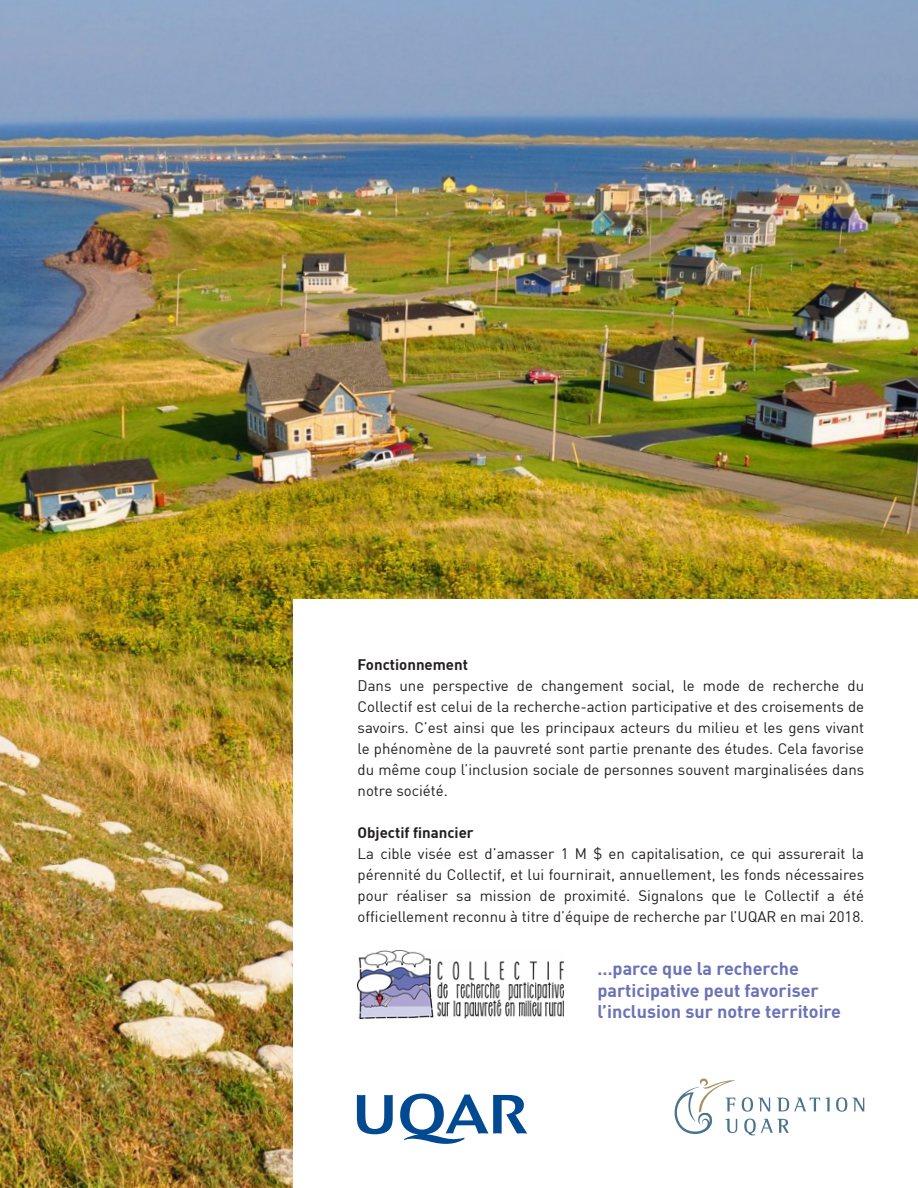
<style>
.page{position:relative;width:918px;height:1188px;background:#fff}
.page>*{position:absolute;margin:0;border:0;box-sizing:border-box;transform-origin:0 0}
.t1{font:700 18px/21.6px "DIN";color:#6b72b6}
.t2{font:15px/21px "DIN";color:#231f20;text-align:justify}
.t3{font:700 15px "DIN";color:#231f20}
</style>
<div class="page">
<img style="left:0;top:0;width:918px;height:1188px">
<div style="left:294px;top:599px;width:624px;height:589px;background:#fff"></div>
<svg style="left:836px;top:1097px;width:28px;height:15px"></svg>
<svg style="left:675px;top:1079px;width:155px;height:56px"></svg>
<svg style="left:357px;top:1095px;width:36px;height:39px"></svg>
<svg style="left:400px;top:1094px;width:127px;height:50px"></svg>
<img style="left:358px;top:950px;width:206px;height:68px">
<p class="t3" style="left:358px;top:655px;width:112px">Fonctionnement</p>
<p class="t2" style="left:358px;top:675px;width:508px">Dans une perspective de changement social, le mode de recherche du Collectif est celui de la recherche-action participative et des croisements de savoirs. C’est ainsi que les principaux acteurs du milieu et les gens vivant le phénomène de la pauvreté sont partie prenante des études. Cela favorise du même coup l’inclusion sociale de personnes souvent marginalisées dans notre société.</p>
<p class="t3" style="left:358px;top:823px;width:118px">Objectif financier</p>
<p class="t2" style="left:358px;top:843px;width:508px">La cible visée est d’amasser 1 M $ en capitalisation, ce qui assurerait la pérennité du Collectif, et lui fournirait, annuellement, les fonds nécessaires pour réaliser sa mission de proximité. Signalons que le Collectif a été officiellement reconnu à titre d’équipe de recherche par l’UQAR en mai 2018.</p>
<p class="t1" style="left:597px;top:957px;width:223px">…parce que la recherche participative peut favoriser</p>
<p class="t1" style="left:597px;top:1000px;width:245px">l’inclusion sur notre territoire</p>
</div>
